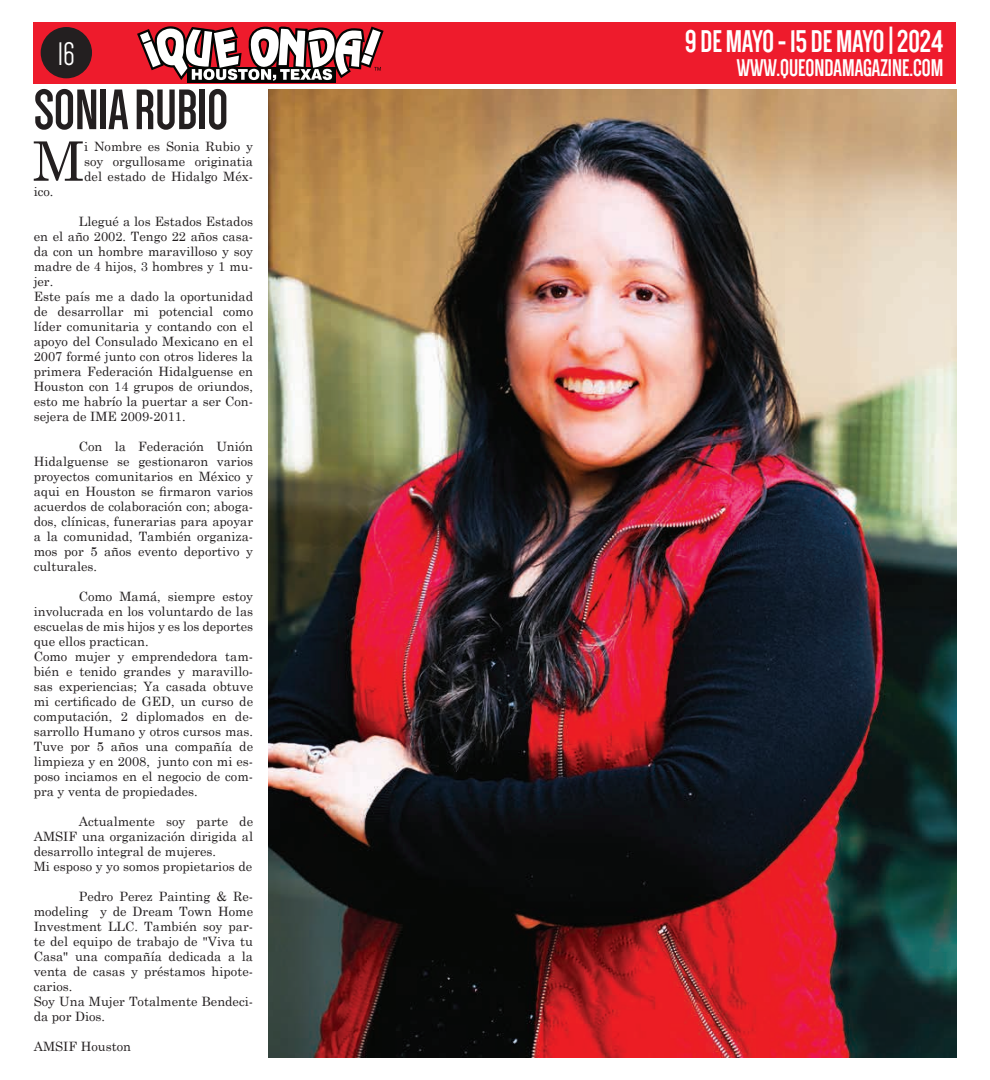
<style>
.page{position:relative;width:990px;height:1080px;background:#fff}
.page>*{position:absolute;margin:0;border:0;box-sizing:border-box;transform-origin:0 0}
.t1{font:700 58.75px "Dense W01";color:#231f20}
.t2{font:54.38px "Century Schoolbook";color:#231f20}
.t3{font:33.75px "Dense";color:#fff}
.t4{font:700 32.5px "Dense W01";color:#fff}
.t5{font:700 25px "Dense W01";color:#fff}
.t6{font:12.88px/15px "Century Schoolbook";color:#231f20}
</style>
<div class="page">
<div style="left:34px;top:22px;width:922px;height:62px;background:#ee1b2c"></div>
<div style="left:187px;top:67px;width:149px;height:15px;background:#040503"></div>
<svg style="left:137px;top:26px;width:247px;height:55px"></svg>
<div style="left:41px;top:27px;width:51px;height:51px;background:#231f20;border-radius:50%"></div>
<img style="left:268px;top:90px;width:688px;height:968px">
<h3 class="t3" style="left:58px;top:37px;width:19px">16</h3>
<h1 class="t1" style="left:34px;top:81px;width:196px">SONIA RUBIO</h1>
<h2 class="t2" style="left:33px;top:115px;width:53px">M</h2>
<p class="t6" style="left:84px;top:137px;width:170px;text-align:justify">i Nombre es Sonia Rubio y soy orgullosame originatia del estado de Hidalgo Méx-</p>
<p class="t6" style="left:34px;top:182px;width:21px">ico.</p>
<p class="t6" style="left:34px;top:212px;width:221px;text-indent:45px">Llegué a los Estados Estados en el año 2002. Tengo 22 años casa&shy;da con un hombre maravilloso y soy madre de 4 hijos, 3 hombres y 1 mu&shy;jer.<br>Este país me a dado la oportunidad de desarrollar mi potencial como líder comunitaria y contando con el apoyo del Consulado Mexicano en el<br>2007 formé junto con otros lideres la primera Federación Hidalguense en<br>Houston con 14 grupos de oriundos, esto me habrío la puertar a ser Con&shy;sejera de IME 2009-2011.</p>
<p class="t6" style="left:34px;top:437px;width:221px;text-align:justify;text-indent:45px">Con la Federación Unión Hidalguense se gestionaron varios proyectos comunitarios en México y aqui en Houston se firmaron varios acuerdos de colaboración con; aboga&shy;dos, clínicas, funerarias para apoyar a la comunidad, También organiza&shy;mos por 5 años evento deportivo y culturales.</p>
<p class="t6" style="left:34px;top:587px;width:221px;text-indent:45px">Como Mamá, siempre estoy involucrada en los voluntardo de las escuelas de mis hijos y es los deportes que ellos practican.<br>Como mujer y emprendedora tam&shy;bién e tenido grandes y maravillo&shy;sas experiencias; Ya casada obtuve mi certificado de GED, un curso de computación, 2 diplomados en de&shy;sarrollo Humano y otros cursos mas.<br>Tuve por 5 años una compañía de limpieza y en 2008, junto con mi es&shy;poso inciamos en el negocio de com&shy;pra y venta de propiedades.</p>
<p class="t6" style="left:34px;top:812px;width:221px;text-indent:45px">Actualmente soy parte de<br>AMSIF una organización dirigida al desarrollo integral de mujeres.<br>Mi esposo y yo somos propietarios de</p>
<p class="t6" style="left:34px;top:887px;width:221px;text-indent:45px">Pedro Perez Painting &amp; Re&shy;modeling y de Dream Town Home<br>Investment LLC. También soy par&shy;te del equipo de trabajo de "Viva tu<br>Casa" una compañía dedicada a la venta de casas y préstamos hipote&shy;carios.<br>Soy Una Mujer Totalmente Bendeci&shy;da por Dios.</p>
<p class="t6" style="left:34px;top:1037px;width:99px">AMSIF Houston</p>
<h3 class="t4" style="left:685px;top:25px;width:260px">9 DE MAYO - 15 DE MAYO | 2024</h3>
<h3 class="t5" style="left:737px;top:55px;width:208px">WWW.QUEONDAMAGAZINE.COM</h3>
</div>
